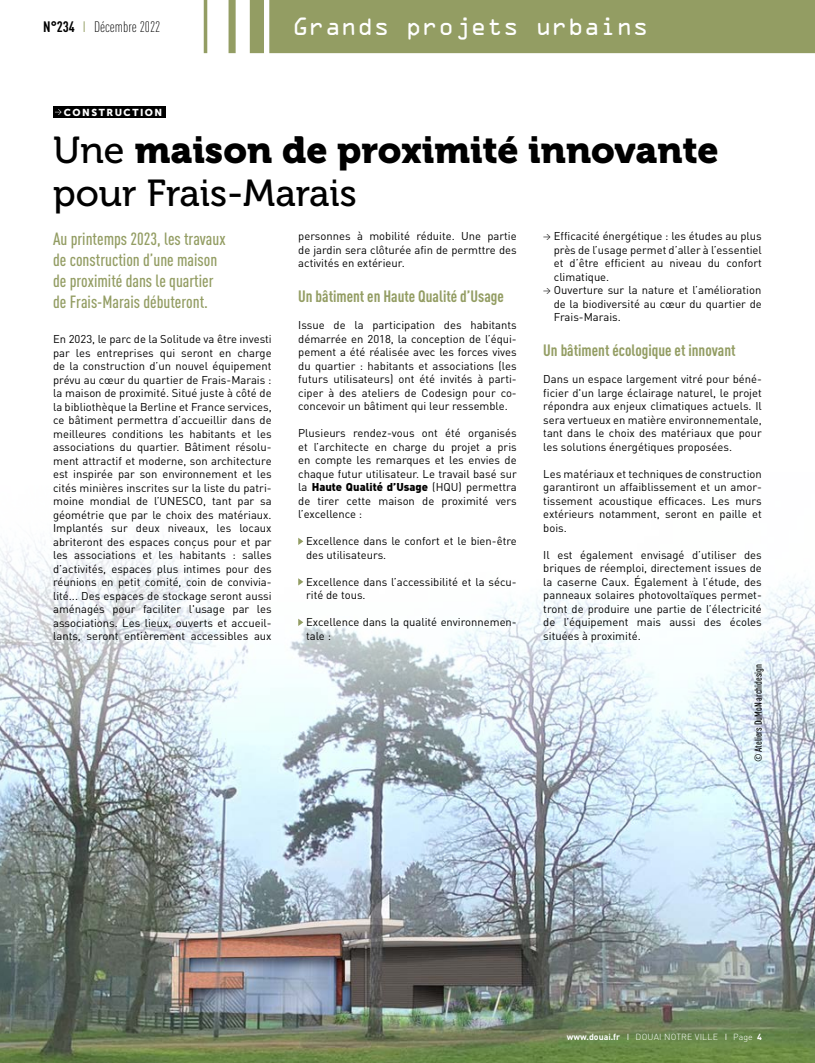
<style>
.page{position:relative;width:815px;height:1063px;background:#fff}
.page>*{position:absolute;margin:0;border:0;box-sizing:border-box;transform-origin:0 0}
.t1{font:37.5px "Museo 900";color:#000}
.t2{font:37.5px "Museo 500";color:#000}
.t3{font:22.5px "OCRA Alternate";color:#fff}
.t4{font:500 condensed 17.5px/21.2px "DIN Pro";color:#939d63}
.t5{font:700 condensed 16.25px "DIN Pro";color:#939d63}
.t6{font:300 condensed 15px "DIN Pro";color:#000}
.t7{font:11.25px/13.5px "DIN Pro";color:#000;text-align:justify}
.t8{font:500 condensed 10px "DIN Pro";color:#000}
.t9{font:10px "Museo Sans 900";letter-spacing:.15em;color:#fff}
.t10{font:300 8.75px "DIN Pro";letter-spacing:.02em;color:#fff}
.s1{font-weight:700}
.s2{font-weight:400;color:#939d63}
.s3{font-family:"Museo 500"}
.s4{font-size:7.5px}
.s5{font-weight:900}
.s6{font-weight:400}
</style>
<div class="page">
<svg style="left:204px;top:0;width:611px;height:53px;background:#9aa36d"></svg>
<img style="left:0;top:538px;width:815px;height:525px">
<div style="left:53px;top:106px;width:113px;height:11px;background:#000"></div>
<svg style="left:55px;top:109px;width:7px;height:6px"></svg>
<svg style="left:298px;top:538px;width:5px;height:7px"></svg>
<svg style="left:298px;top:578px;width:5px;height:8px"></svg>
<svg style="left:298px;top:619px;width:5px;height:7px"></svg>
<h3 class="t6" style="left:43px;top:16px;width:119px"><span class="s1">N°234</span> <span class="s2">I</span> Décembre 2022</h3>
<p class="t9" style="left:64px;top:106px;width:100px">CONSTRUCTION</p>
<h2 class="t3" style="left:292px;top:17px;width:358px">Grands projets urbains</h2>
<h1 class="t1" style="left:53px;top:129px;width:667px"><span class="s3">Une</span> maison de proximité innovante</h1>
<h1 class="t2" style="left:53px;top:172px;width:305px">pour Frais-Marais</h1>
<h3 class="t4" style="left:53px;top:226px;width:174px">Au printemps 2023, les travaux de construction d’une maison de proximité dans le quartier de Frais-Marais débuteront.</h3>
<p class="t7" style="left:554px;top:228px;width:210px;text-indent:-11px"><span class="s4">→</span> Efficacité énergétique : les études au plus près de l’usage permet d’aller à l’essentiel et d’être efficient au niveau du confort climatique.</p>
<p class="t7" style="left:554px;top:282px;width:210px;text-indent:-11px"><span class="s4">→</span> Ouverture sur la nature et l’amélioration de la biodiversité au cœur du quartier de Frais-Marais.</p>
<h3 class="t5" style="left:543px;top:338px;width:194px">Un bâtiment écologique et innovant</h3>
<p class="t7" style="left:543px;top:371px;width:220px">Dans un espace largement vitré pour béné&shy;ficier d'un large éclairage naturel, le projet répondra aux enjeux climatiques actuels. Il sera vertueux en matière environnementale, tant dans le choix des matériaux que pour les solutions énergétiques proposées.</p>
<p class="t7" style="left:543px;top:466px;width:220px">Les matériaux et techniques de construction garantiront un affaiblissement et un amor&shy;tissement acoustique efficaces. Les murs extérieurs notamment, seront en paille et bois.</p>
<p class="t7" style="left:543px;top:547px;width:220px">Il est également envisagé d’utiliser des briques de réemploi, directement issues de la caserne Caux. Également à l’étude, des panneaux solaires photovoltaïques permet&shy;tront de produire une partie de l’électricité de l’équipement mais aussi des écoles situées à proximité.</p>
<p class="t8" style="left:751px;top:762px;width:100px;rotate:-90deg">© Ateliers DuMoN archidesign</p>
<p class="t7" style="left:298px;top:228px;width:220px">personnes à mobilité réduite. Une partie de jardin sera clôturée afin de permttre des activités en extérieur.</p>
<h3 class="t5" style="left:298px;top:284px;width:207px">Un bâtiment en Haute Qualité d’Usage</h3>
<p class="t7" style="left:298px;top:317px;width:220px">Issue de la participation des habitants démarrée en 2018, la conception de l’équi&shy;pement a été réalisée avec les forces vives du quartier : habitants et associations (les futurs utilisateurs) ont été invités à parti&shy;ciper à des ateliers de Codesign pour co&shy;concevoir un bâtiment qui leur ressemble.</p>
<p class="t7" style="left:298px;top:425px;width:220px">Plusieurs rendez-vous ont été organisés et l’architecte en charge du projet a pris en compte les remarques et les envies de chaque futur utilisateur. Le travail basé sur la <span class="s5">Haute Qualité d’Usage</span> (HQU) permettra de tirer cette maison de proximité vers l’excellence :</p>
<p class="t7" style="left:306px;top:533px;width:212px">Excellence dans le confort et le bien-être des utilisateurs.</p>
<p class="t7" style="left:306px;top:574px;width:212px">Excellence dans l’accessibilité et la sécu&shy;rité de tous.</p>
<p class="t7" style="left:306px;top:614px;width:212px">Excellence dans la qualité environnemen&shy;tale :</p>
<p class="t7" style="left:53px;top:331px;width:220px">En 2023, le parc de la Solitude va être investi par les entreprises qui seront en charge de la construction d’un nouvel équipement prévu au cœur du quartier de Frais-Marais : la maison de proximité. Situé juste à côté de la bibliothèque la Berline et France services, ce bâtiment permettra d’accueillir dans de meilleures conditions les habitants et les associations du quartier. Bâtiment résolu&shy;ment attractif et moderne, son architecture est inspirée par son environnement et les cités minières inscrites sur la liste du patri&shy;moine mondial de l’UNESCO, tant par sa géométrie que par le choix des matériaux.<br>Implantés sur deux niveaux, les locaux abriteront des espaces conçus pour et par les associations et les habitants : salles d’activités, espaces plus intimes pour des réunions en petit comité, coin de convivia&shy;lité... Des espaces de stockage seront aussi aménagés pour faciliter l'usage par les associations. Les lieux, ouverts et accueil&shy;lants, seront entièrement accessibles aux</p>
<p class="t10" style="left:567px;top:1030px;width:196px"><span class="s1">www.douai.fr</span> <span class="s6">I</span> DOUAI NOTRE VILLE <span class="s6">I</span> Page <span class="s1">4</span></p>
</div>
